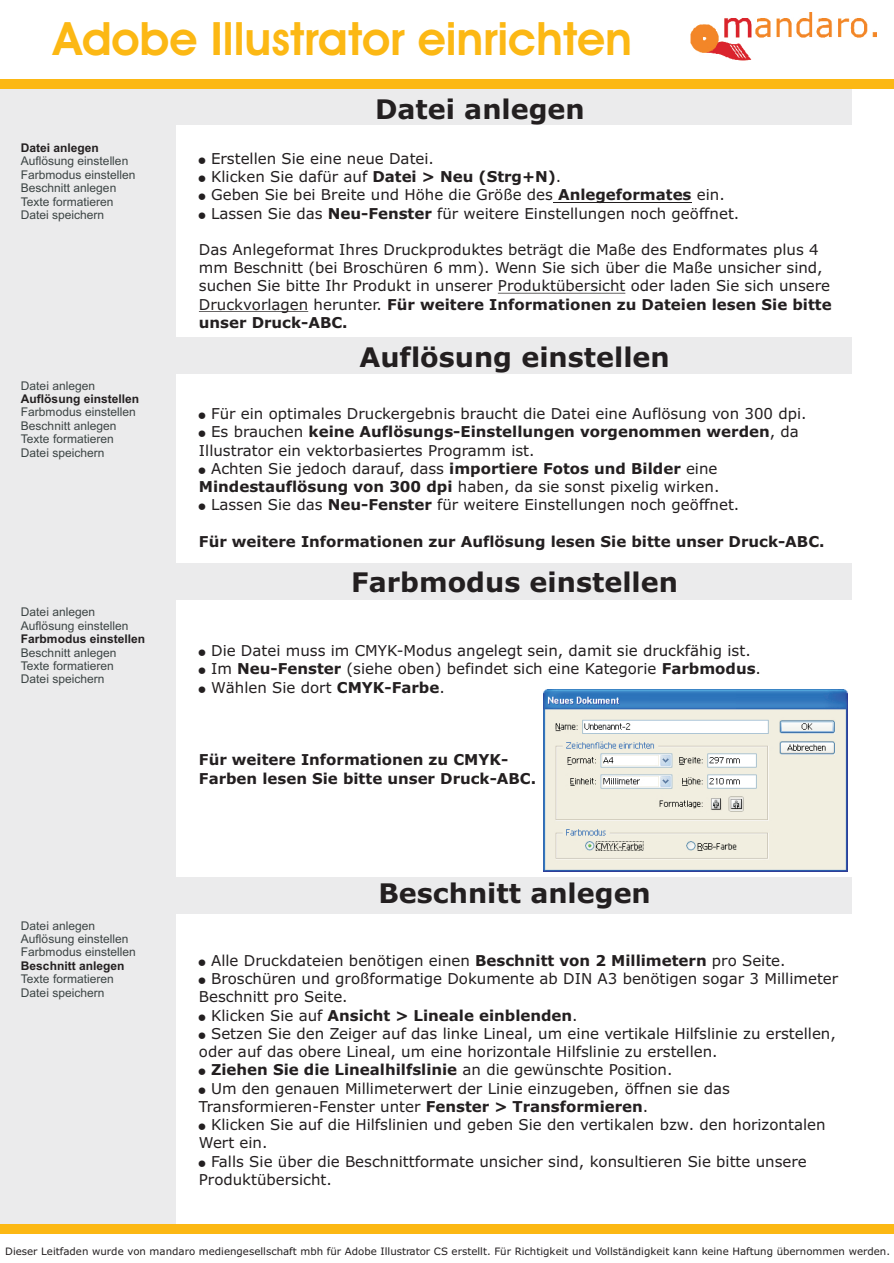
<style>
.page{position:relative;width:894px;height:1263px;background:#fff}
.page>*{position:absolute;margin:0;border:0;box-sizing:border-box;transform-origin:0 0}
.t1{font:700 46.2px "Avant Garde Bk BT";color:#fcb814}
.t2{font:700 27px "Verdana";color:#231f20}
.t3{font:15px/18.3px "Verdana";color:#231f20}
.t4{font:700 15px/18.3px "Verdana";color:#231f20}
.t5{font:12px/13.4px "Arial";color:#3c4444}
.t6{font:700 12px "Arial";color:#231f20}
.t7{font:10.2px "Verdana";color:#231f20}
.s1{font-weight:700}
.s2{font-weight:400}
</style>
<div class="page">
<div style="left:0;top:87px;width:175px;height:1139px;background:#ebebec"></div>
<div style="left:0;top:1224px;width:894px;height:9px;background:#fcb814"></div>
<hr style="left:553px;top:202px;width:139px;height:1px;background:#231f20">
<hr style="left:498px;top:293px;width:127px;height:1px;background:#231f20">
<hr style="left:199px;top:311px;width:109px;height:1px;background:#231f20">
<div style="left:175px;top:89px;width:677px;height:36px;background:#ebebec"></div>
<div style="left:0;top:79px;width:894px;height:9px;background:#fcb814"></div>
<div style="left:175px;top:337px;width:677px;height:36px;background:#ebebec"></div>
<div style="left:175px;top:564px;width:677px;height:36px;background:#ebebec"></div>
<div style="left:175px;top:877px;width:677px;height:36px;background:#ebebec"></div>
<img style="left:544px;top:690px;width:303px;height:182px">
<img style="left:690px;top:12px;width:186px;height:48px">
<h1 class="t1" style="left:54px;top:20px;width:580px">Adobe Illustrator einrichten</h1>
<p class="t6" style="left:21px;top:143px;width:80px">Datei anlegen</p>
<p class="t5" style="left:21px;top:156px;width:116px">Auflösung einstellen<br>Farbmodus einstellen<br>Beschnitt anlegen<br>Texte formatieren<br>Datei speichern</p>
<p class="t5" style="left:21px;top:380px;width:76px">Datei anlegen</p>
<p class="t5" style="left:21px;top:407px;width:116px">Farbmodus einstellen<br>Beschnitt anlegen<br>Texte formatieren<br>Datei speichern</p>
<p class="t6" style="left:21px;top:394px;width:120px">Auflösung einstellen</p>
<p class="t5" style="left:21px;top:607px;width:109px">Datei anlegen<br>Auflösung einstellen</p>
<p class="t5" style="left:21px;top:647px;width:97px">Beschnitt anlegen<br>Texte formatieren<br>Datei speichern</p>
<p class="t6" style="left:21px;top:634px;width:126px">Farbmodus einstellen</p>
<p class="t5" style="left:21px;top:920px;width:116px">Datei anlegen<br>Auflösung einstellen<br>Farbmodus einstellen</p>
<p class="t5" style="left:21px;top:973px;width:94px">Texte formatieren<br>Datei speichern</p>
<p class="t6" style="left:21px;top:961px;width:105px">Beschnitt anlegen</p>
<h2 class="t2" style="left:375px;top:99px;width:211px">Datei anlegen</h2>
<p class="t3" style="left:211px;top:151px;width:530px">Erstellen Sie eine neue Datei.<br>Klicken Sie dafür auf <span class="s1">Datei &gt; Neu (Strg+N)</span>.<br>Geben Sie bei Breite und Höhe die Größe des <span class="s1">Anlegeformates</span> ein.<br>Lassen Sie das <span class="s1">Neu-Fenster</span> für weitere Einstellungen noch geöffnet.</p>
<p class="t3" style="left:199px;top:242px;width:634px">Das Anlegeformat Ihres Druckproduktes beträgt die Maße des Endformates plus 4 mm Beschnitt (bei Broschüren 6 mm). Wenn Sie sich über die Maße unsicher sind, suchen Sie bitte Ihr Produkt in unserer Produktübersicht oder laden Sie sich unsere Druckvorlagen herunter. <span class="s1">Für weitere Informationen zu Dateien lesen Sie bitte unser Druck-ABC.</span></p>
<h2 class="t2" style="left:359px;top:346px;width:312px">Auflösung einstellen</h2>
<p class="t3" style="left:211px;top:406px;width:597px">Für ein optimales Druckergebnis braucht die Datei eine Auflösung von 300 dpi.</p>
<p class="t4" style="left:211px;top:424px;width:589px"><span class="s2">Es brauchen</span> keine Auflösungs-Einstellungen vorgenommen werden<span class="s2">, da</span></p>
<p class="t3" style="left:199px;top:442px;width:337px">Illustrator ein vektorbasiertes Programm ist.</p>
<p class="t3" style="left:211px;top:460px;width:508px">Achten Sie jedoch darauf, dass <span class="s1">importiere Fotos und Bilder</span> eine</p>
<p class="t3" style="left:199px;top:479px;width:522px"><span class="s1">Mindestauflösung von 300 dpi</span> haben, da sie sonst pixelig wirken.</p>
<p class="t3" style="left:211px;top:497px;width:530px">Lassen Sie das <span class="s1">Neu-Fenster</span> für weitere Einstellungen noch geöffnet.</p>
<p class="t4" style="left:199px;top:533px;width:627px">Für weitere Informationen zur Auflösung lesen Sie bitte unser Druck-ABC.</p>
<h2 class="t2" style="left:351px;top:571px;width:328px">Farbmodus einstellen</h2>
<p class="t3" style="left:211px;top:643px;width:552px">Die Datei muss im CMYK-Modus angelegt sein, damit sie druckfähig ist.<br>Im <span class="s1">Neu-Fenster</span> (siehe oben) befindet sich eine Kategorie <span class="s1">Farbmodus</span>.<br>Wählen Sie dort <span class="s1">CMYK-Farbe</span>.</p>
<p class="t4" style="left:199px;top:752px;width:339px">Für weitere Informationen zu CMYK-<br>Farben lesen Sie bitte unser Druck-ABC.</p>
<h2 class="t2" style="left:378px;top:882px;width:274px">Beschnitt anlegen</h2>
<p class="t3" style="left:211px;top:953px;width:576px">Alle Druckdateien benötigen einen <span class="s1">Beschnitt von 2 Millimetern</span> pro Seite.</p>
<p class="t3" style="left:211px;top:971px;width:629px">Broschüren und großformatige Dokumente ab DIN A3 benötigen sogar 3 Millimeter</p>
<p class="t3" style="left:199px;top:989px;width:150px">Beschnitt pro Seite.</p>
<p class="t4" style="left:211px;top:1007px;width:368px"><span class="s2">Klicken Sie auf</span> Ansicht &gt; Lineale einblenden<span class="s2">.</span></p>
<p class="t3" style="left:211px;top:1026px;width:626px">Setzen Sie den Zeiger auf das linke Lineal, um eine vertikale Hilfslinie zu erstellen,</p>
<p class="t3" style="left:199px;top:1044px;width:520px">oder auf das obere Lineal, um eine horizontale Hilfslinie zu erstellen.</p>
<p class="t4" style="left:211px;top:1062px;width:463px">Ziehen Sie die Linealhilfslinie <span class="s2">an die gewünschte Position.</span></p>
<p class="t3" style="left:211px;top:1080px;width:520px">Um den genauen Millimeterwert der Linie einzugeben, öffnen sie das</p>
<p class="t3" style="left:199px;top:1098px;width:451px">Transformieren-Fenster unter <span class="s1">Fenster &gt; Transformieren</span>.</p>
<p class="t3" style="left:211px;top:1117px;width:616px">Klicken Sie auf die Hilfslinien und geben Sie den vertikalen bzw. den horizontalen</p>
<p class="t3" style="left:199px;top:1135px;width:70px">Wert ein.</p>
<p class="t3" style="left:211px;top:1153px;width:597px">Falls Sie über die Beschnittformate unsicher sind, konsultieren Sie bitte unsere</p>
<p class="t3" style="left:199px;top:1171px;width:134px">Produktübersicht.</p>
<p class="t7" style="left:5px;top:1247px;width:886px">Dieser Leitfaden wurde von mandaro mediengesellschaft mbh für Adobe Illustrator CS erstellt. Für Richtigkeit und Vollständigkeit kann keine Haftung übernommen werden.</p>
</div>
